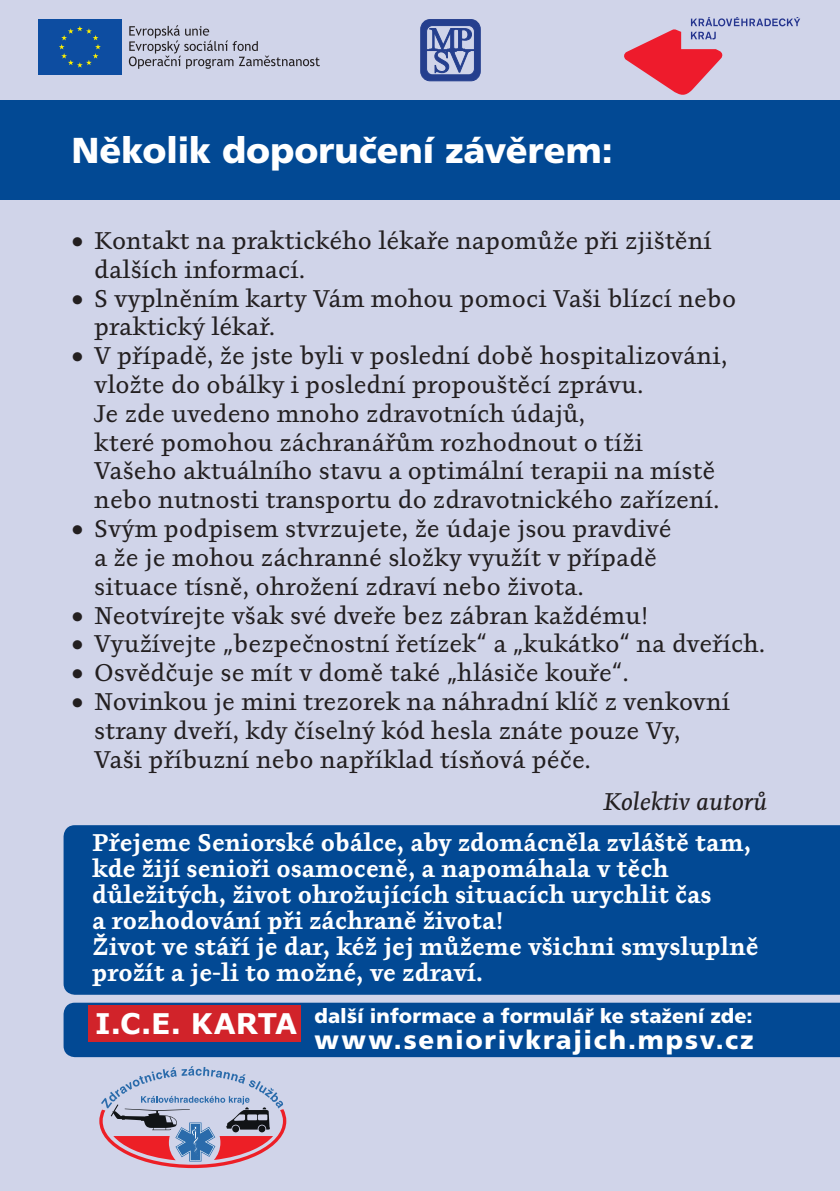
<style>
.page{position:relative;width:840px;height:1191px;background:#fff}
.page>*{position:absolute;margin:0;border:0;box-sizing:border-box;transform-origin:0 0}
.t1{font:900 36px "Frutiger LT Pro";color:#fff}
.t2{font:900 26px "Frutiger LT Pro";letter-spacing:.065em;color:#fff}
.t3{font:24px/28.8px "Pepone";color:#231f20}
.t4{font:700 24px/26px "Pepone";color:#fff}
.t5{font:italic 24px "Pepone";color:#231f20}
.t6{font:900 20px "Frutiger LT Pro";letter-spacing:.005em;color:#fff}
.s1{font-family:"Verdana";font-weight:700;font-size:28.4px}
</style>
<div class="page">
<div style="left:0;top:0;width:839px;height:1191px;background:#d0d4e9"></div>
<div style="left:0;top:100px;width:839px;height:100px;background:#024994"></div>
<div style="left:63px;top:825px;width:776px;height:169px;background:#024994"></div>
<div style="left:63px;top:1002px;width:776px;height:55px;background:#024994"></div>
<div style="left:38px;top:19px;width:83px;height:56px;background:#0d4da1"></div>
<svg style="left:59px;top:26px;width:42px;height:42px"></svg>
<svg style="left:129px;top:25px;width:190px;height:44px"></svg>
<svg style="left:99px;top:1066px;width:187px;height:102px"></svg>
<div style="left:88px;top:1005px;width:212px;height:37px;background:#d1232a"></div>
<svg style="left:420px;top:20px;width:60px;height:61px"></svg>
<svg style="left:624px;top:17px;width:175px;height:78px"></svg>
<h1 class="t1" style="left:71px;top:128px;width:542px">Několik doporučení závěrem:</h1>
<p class="t3" style="left:94px;top:226px;width:618px;text-indent:-23px">• Kontakt na praktického lékaře napomůže při zjištění dalších informací.</p>
<p class="t3" style="left:94px;top:284px;width:643px;text-indent:-23px">• S vyplněním karty Vám mohou pomoci Vaši blízcí nebo praktický lékař.</p>
<p class="t3" style="left:94px;top:342px;width:634px;text-indent:-23px">• V případě, že jste byli v poslední době hospitalizováni, vložte do obálky i poslední propouštěcí zprávu.<br>Je zde uvedeno mnoho zdravotních údajů,<br>které pomohou záchranářům rozhodnout o tíži Vašeho aktuálního stavu a optimální terapii na místě nebo nutnosti transportu do zdravotnického zařízení.</p>
<p class="t3" style="left:94px;top:514px;width:578px;text-indent:-23px">• Svým podpisem stvrzujete, že údaje jsou pravdivé a že je mohou záchranné složky využít v případě situace tísně, ohrožení zdraví nebo života.</p>
<p class="t3" style="left:71px;top:601px;width:578px">• Neotvírejte však své dveře bez zábran každému!</p>
<p class="t3" style="left:71px;top:630px;width:695px">• Využívejte „bezpečnostní řetízek“ a „kukátko“ na dveřích.</p>
<p class="t3" style="left:71px;top:658px;width:558px">• Osvědčuje se mít v domě také „hlásiče kouře“.</p>
<p class="t3" style="left:94px;top:687px;width:637px;text-indent:-23px">• Novinkou je mini trezorek na náhradní klíč z venkovní strany dveří, kdy číselný kód hesla znáte pouze Vy,<br>Vaši příbuzní nebo například tísňová péče.</p>
<p class="t5" style="left:602px;top:786px;width:166px">Kolektiv autorů</p>
<p class="t4" style="left:92px;top:830px;width:667px">Přejeme Seniorské obálce, aby zdomácněla zvláště tam, kde žijí senioři osamoceně, a napomáhala v těch důležitých, život ohrožujících situacích urychlit čas<br>a rozhodování při záchraně života!<br>Život ve stáří je dar, kéž jej můžeme všichni smysluplně prožít a je-li to možné, ve zdraví.</p>
<p class="t6" style="left:95px;top:1003px;width:658px"><span class="s1">I.C.E. KARTA</span> další informace a formulář ke stažení zde:</p>
<p class="t2" style="left:314px;top:1024px;width:440px">www.seniorivkrajich.mpsv.cz</p>
</div>
